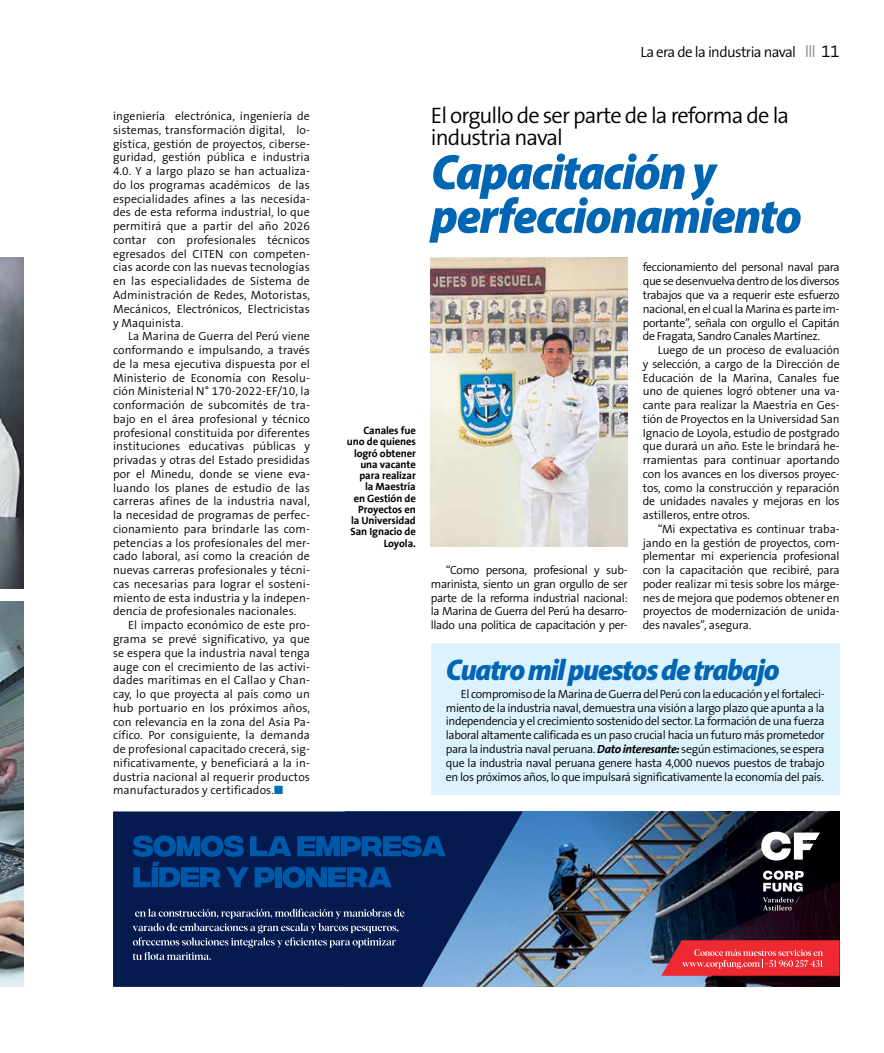
<style>
.page{position:relative;width:884px;height:1053px;background:#fff}
.page>*{position:absolute;margin:0;border:0;box-sizing:border-box;transform-origin:0 0}
.t1{font:italic 900 semi-condensed 50px/43.8px "Myriad Pro";letter-spacing:-.03em;color:#0066b3}
.t2{font:italic 900 semi-condensed 30px "Myriad Pro";letter-spacing:-.04em;color:#0066b3}
.t3{font:300 22.5px/22.5px "The Sans B4";letter-spacing:-.04em;color:#000}
.t4{font:300 15px "The Sans B4";letter-spacing:-.04em;color:#000}
.t5{font:300 11.88px/13.8px "The Sans B4";letter-spacing:-.01em;color:#000;text-align:justify}
.t6{font:700 10.62px/11.2px "The Sans";letter-spacing:-.01em;color:#000;text-align:right}
.s1{color:#0071ae}
.s2{font-size:17.5px;color:#939598}
.s3{font-size:17.5px}
.s4{font-family:"The Sans";font-weight:700;font-style:italic}
</style>
<div class="page">
<img style="left:0;top:258px;width:24px;height:331px">
<img style="left:523px;top:811px;width:316px;height:175px">
<svg style="left:113px;top:811px;width:410px;height:175px;background:#1c386b"></svg>
<svg style="left:133px;top:835px;width:312px;height:52px;background:#02387a"></svg>
<svg style="left:133px;top:908px;width:271px;height:51px;background:#283b68"></svg>
<svg style="left:661px;top:940px;width:178px;height:35px;background:#e13b43"></svg>
<svg style="left:761px;top:831px;width:59px;height:29px"></svg>
<svg style="left:763px;top:870px;width:40px;height:40px"></svg>
<img style="left:431px;top:258px;width:197px;height:288px">
<div style="left:431px;top:643px;width:408px;height:151px;background:#dcf2fd"></div>
<img style="left:0;top:601px;width:24px;height:385px">
<p class="t5" style="left:113px;top:110px;width:198px">ingeniería electrónica, ingeniería de sistemas, transformación digital, lo&shy;gística, gestión de proyectos, ciberse&shy;guridad, gestión pública e industria 4.0. Y a largo plazo se han actualiza&shy;do los programas académicos de las especialidades afines a las necesida&shy;des de esta reforma industrial, lo que permitirá que a partir del año 2026 contar con profesionales técnicos egresados del CITEN con competen&shy;cias acorde con las nuevas tecnologías en las especialidades de Sistema de Administración de Redes, Motoristas, Mecánicos, Electrónicos, Electricistas y Maquinista.</p>
<p class="t5" style="left:113px;top:330px;width:198px;text-indent:15px">La Marina de Guerra del Perú viene conformando e impulsando, a través de la mesa ejecutiva dispuesta por el Ministerio de Economía con Resolu&shy;ción Ministerial N° 170-2022-EF/10, la conformación de subcomités de tra&shy;bajo en el área profesional y técnico profesional constituida por diferentes instituciones educativas públicas y privadas y otras del Estado presididas por el Minedu, donde se viene eva&shy;luando los planes de estudio de las carreras afines de la industria naval, la necesidad de programas de perfec&shy;cionamiento para brindarle las com&shy;petencias a los profesionales del mer&shy;cado laboral, así como la creación de nuevas carreras profesionales y técni&shy;cas necesarias para lograr el sosteni&shy;miento de esta industria y la indepen&shy;dencia de profesionales nacionales.</p>
<p class="t5" style="left:113px;top:618px;width:198px;text-indent:15px">El impacto económico de este pro&shy;grama se prevé significativo, ya que se espera que la industria naval tenga auge con el crecimiento de las activi&shy;dades marítimas en el Callao y Chan&shy;cay, lo que proyecta al país como un hub portuario en los próximos años, con relevancia en la zona del Asia Pa&shy;cífico. Por consiguiente, la demanda de profesional capacitado crecerá, sig&shy;nificativamente, y beneficiará a la in&shy;dustria nacional al requerir productos manufacturados y certificados.<span class="s1">■</span></p>
<p class="t4" style="left:640px;top:44px;width:201px">La era de la industria naval <span class="s2">III</span> <span class="s3">11</span></p>
<p class="t6" style="left:347px;top:425px;width:70px">Canales fue uno de quienes logró obtener una vacante para realizar<br>la Maestría<br>en Gestión de<br>Proyectos en<br>la Universidad<br>San Ignacio de<br>Loyola.</p>
<h3 class="t3" style="left:431px;top:105px;width:360px">El orgullo de ser parte de la reforma de la industria naval</h3>
<h1 class="t1" style="left:431px;top:149px;width:372px">Capacitación y perfeccionamiento</h1>
<p class="t5" style="left:431px;top:563px;width:198px;text-indent:15px">“Como persona, profesional y sub&shy;marinista, siento un gran orgullo de ser parte de la reforma industrial nacional: la Marina de Guerra del Perú ha desarro&shy;llado una política de capacitación y per-</p>
<p class="t5" style="left:643px;top:261px;width:198px">feccionamiento del personal naval para que se desenvuelva dentro de los diversos trabajos que va a requerir este esfuerzo nacional, en el cual la Marina es parte im&shy;portante”, señala con orgullo el Capitán de Fragata, Sandro Canales Martínez.</p>
<p class="t5" style="left:643px;top:343px;width:198px;text-indent:15px">Luego de un proceso de evaluación y selección, a cargo de la Dirección de Educación de la Marina, Canales fue uno de quienes logró obtener una va&shy;cante para realizar la Maestría en Ges&shy;tión de Proyectos en la Universidad San Ignacio de Loyola, estudio de postgrado que durará un año. Este le brindará he&shy;rramientas para continuar aportando con los avances en los diversos proyec&shy;tos, como la construcción y reparación de unidades navales y mejoras en los astilleros, entre otros.</p>
<p class="t5" style="left:643px;top:522px;width:198px;text-indent:15px">“Mi expectativa es continuar traba&shy;jando en la gestión de proyectos, com&shy;plementar mi experiencia profesional con la capacitación que recibiré, para poder realizar mi tesis sobre los márge&shy;nes de mejora que podemos obtener en proyectos de modernización de unida&shy;des navales”, asegura.</p>
<h2 class="t2" style="left:446px;top:650px;width:335px">Cuatro mil puestos de trabajo</h2>
<p class="t5" style="left:446px;top:687px;width:380px;text-indent:15px">El compromiso de la Marina de Guerra del Perú con la educación y el fortaleci&shy;miento de la industria naval, demuestra una visión a largo plazo que apunta a la independencia y el crecimiento sostenido del sector. La formación de una fuerza laboral altamente calificada es un paso crucial hacia un futuro más prometedor para la industria naval peruana. <span class="s4">Dato interesante:</span> según estimaciones, se espera que la industria naval peruana genere hasta 4,000 nuevos puestos de trabajo en los próximos años, lo que impulsará significativamente la economía del país.</p>
</div>
